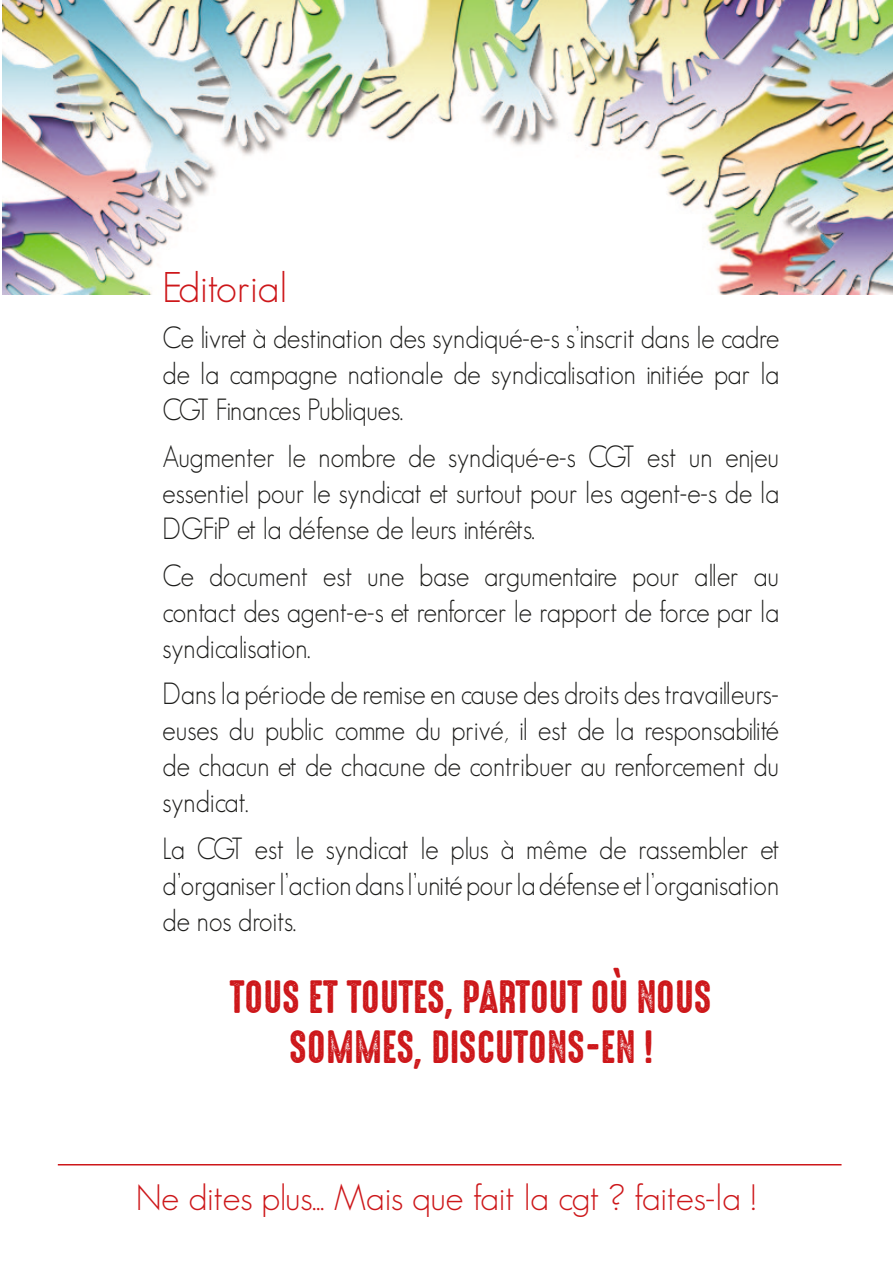
<style>
.page{position:relative;width:893px;height:1263px;background:#fff}
.page>*{position:absolute;margin:0;border:0;box-sizing:border-box;transform-origin:0 0}
.Default{font:42px/50.4px "High Voltage Rough";color:#cd171a;text-align:center}
.Default-2{font:300 42px "Geosans";color:#cd171a}
.t1{font:300 36px "Geosans";color:#cd171a}
.Default-3{font:300 30px/36px "Geosans";color:#1d1d1b;text-align:justify;scale:.9 1}
</style>
<div class="page">
<hr style="left:58px;top:1164px;width:783px;height:1px;background:#cd171a">
<img style="left:2px;top:0;width:891px;height:294px">
<p class="Default-2" style="left:163px;top:264px;width:126px">Editorial</p>
<p class="Default-3" style="left:163px;top:320px;width:687px">Ce livret à destination des syndiqué-e-s s’inscrit dans le cadre de la campagne nationale de syndicalisation initiée par la CGT Finances Publiques.</p>
<p class="Default-3" style="left:163px;top:438px;width:686px">Augmenter le nombre de syndiqué-e-s CGT est un enjeu essentiel pour le syndicat et surtout pour les agent-e-s de la DGFiP et la défense de leurs intérêts.</p>
<p class="Default-3" style="left:163px;top:557px;width:686px">Ce document est une base argumentaire pour aller au contact des agent-e-s et renforcer le rapport de force par la syndicalisation.</p>
<p class="Default-3" style="left:163px;top:676px;width:687px">Dans la période de remise en cause des droits des travailleurs&shy;euses du public comme du privé, il est de la responsabilité de chacun et de chacune de contribuer au renforcement du syndicat.</p>
<p class="Default-3" style="left:163px;top:830px;width:687px">La CGT est le syndicat le plus à même de rassembler et d’organiser l’action dans l’unité pour la défense et l’organisation de nos droits.</p>
<p class="Default" style="left:230px;top:973px;width:484px">TOUS ET TOUTES, PARTOUT OÙ NOUS<br>SOMMES, DISCUTONS-EN !</p>
<p class="t1" style="left:136px;top:1177px;width:623px">Ne dites plus... Mais que fait la cgt ? faites-la !</p>
</div>
